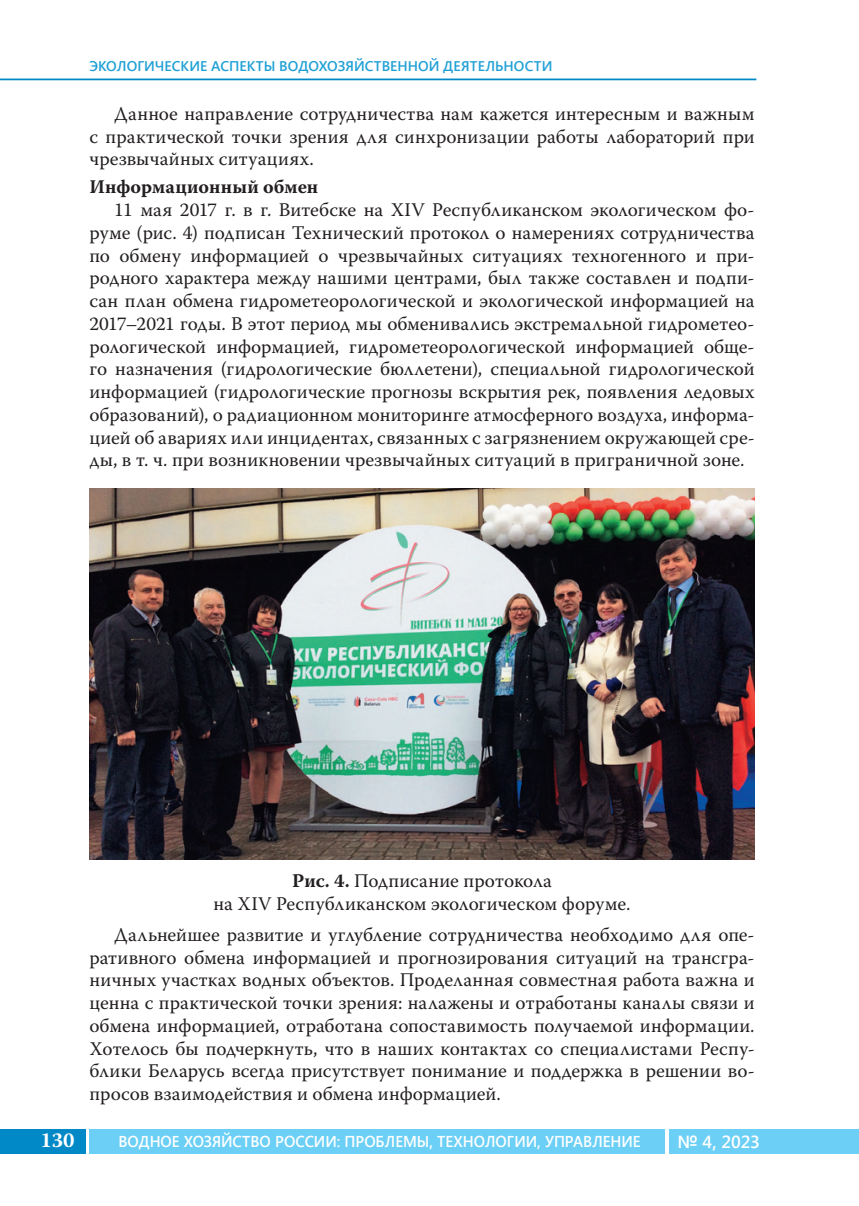
<style>
.page{position:relative;width:859px;height:1206px;background:#fff}
.page>*{position:absolute;margin:0;border:0;box-sizing:border-box;transform-origin:0 0}
.t1{font:700 21px "Warnock Pro";color:#fff}
.t2{font:19.25px/22.8px "Warnock Pro";color:#231f20;text-align:justify}
.t3{font:700 19.25px "Warnock Pro";color:#231f20}
.t4{font:600 17.5px "Segoe UI";color:#fff}
.t5{font:600 15.75px "Segoe UI";letter-spacing:-.005em;color:#fff;scale:.95 1}
.t6{font:600 14px "Segoe UI";color:#1fa0d5}
.s1{font-weight:700}
</style>
<div class="page">
<div style="left:89px;top:1128px;width:576px;height:25px;background:#6bcff6"></div>
<div style="left:0;top:1128px;width:86px;height:25px;background:#0088c7"></div>
<div style="left:669px;top:1128px;width:189px;height:25px;background:#6bcff6"></div>
<hr style="left:0;top:79px;width:756px;height:1px;background:#0088c7">
<img style="left:89px;top:488px;width:665px;height:371px">
<p class="t6" style="left:89px;top:56px;width:464px">ЭКОЛОГИЧЕСКИЕ АСПЕКТЫ ВОДОХОЗЯЙСТВЕННОЙ ДЕЯТЕЛЬНОСТИ</p>
<p class="t2" style="left:89px;top:104px;width:666px;text-indent:25px">Данное направление сотрудничества нам кажется интересным и важным с практической точки зрения для синхронизации работы лабораторий при чрезвычайных ситуациях.</p>
<p class="t3" style="left:89px;top:179px;width:230px">Информационный обмен</p>
<p class="t2" style="left:114px;top:200px;width:641px">11 мая 2017 г. в г. Витебске на XIV Республиканском экологическом фо-</p>
<p class="t2" style="left:89px;top:223px;width:666px">руме (рис. 4) подписан Технический протокол о намерениях сотрудничества</p>
<p class="t2" style="left:89px;top:245px;width:666px">по обмену информацией о чрезвычайных ситуациях техногенного и при-</p>
<p class="t2" style="left:89px;top:268px;width:666px">родного характера между нашими центрами, был также составлен и подпи-</p>
<p class="t2" style="left:89px;top:291px;width:666px">сан план обмена гидрометеорологической и экологической информацией на</p>
<p class="t2" style="left:89px;top:314px;width:666px">2017–2021 годы. В этот период мы обменивались экстремальной гидрометео-</p>
<p class="t2" style="left:89px;top:336px;width:666px">рологической информацией, гидрометеорологической информацией обще-</p>
<p class="t2" style="left:89px;top:359px;width:666px">го назначения (гидрологические бюллетени), специальной гидрологической</p>
<p class="t2" style="left:89px;top:382px;width:666px">информацией (гидрологические прогнозы вскрытия рек, появления ледовых</p>
<p class="t2" style="left:89px;top:405px;width:666px">образований), о радиационном мониторинге атмосферного воздуха, информа-</p>
<p class="t2" style="left:89px;top:427px;width:666px">цией об авариях или инцидентах, связанных с загрязнением окружающей сре-</p>
<p class="t2" style="left:89px;top:450px;width:656px">ды, в т. ч. при возникновении чрезвычайных ситуаций в приграничной зоне.</p>
<p class="t2" style="left:213px;top:870px;width:418px;text-align:center"><span class="s1">Рис. 4.</span> Подписание протокола<br>на XIV Республиканском экологическом форуме.</p>
<p class="t2" style="left:89px;top:924px;width:666px;text-indent:25px">Дальнейшее развитие и углубление сотрудничества необходимо для опе&shy;ративного обмена информацией и прогнозирования ситуаций на трансгра&shy;ничных участках водных объектов. Проделанная совместная работа важна и ценна с практической точки зрения: налажены и отработаны каналы связи и обмена информацией, отработана сопоставимость получаемой информации.<br>Хотелось бы подчеркнуть, что в наших контактах со специалистами Респу&shy;блики Беларусь всегда присутствует понимание и поддержка в решении во&shy;просов взаимодействия и обмена информацией.</p>
<p class="t1" style="left:41px;top:1132px;width:36px">130</p>
<p class="t5" style="left:118px;top:1129px;width:551px">ВОДНОЕ ХОЗЯЙСТВО РОССИИ: ПРОБЛЕМЫ, ТЕХНОЛОГИИ, УПРАВЛЕНИЕ</p>
<p class="t4" style="left:677px;top:1128px;width:84px">№ 4, 2023</p>
</div>
